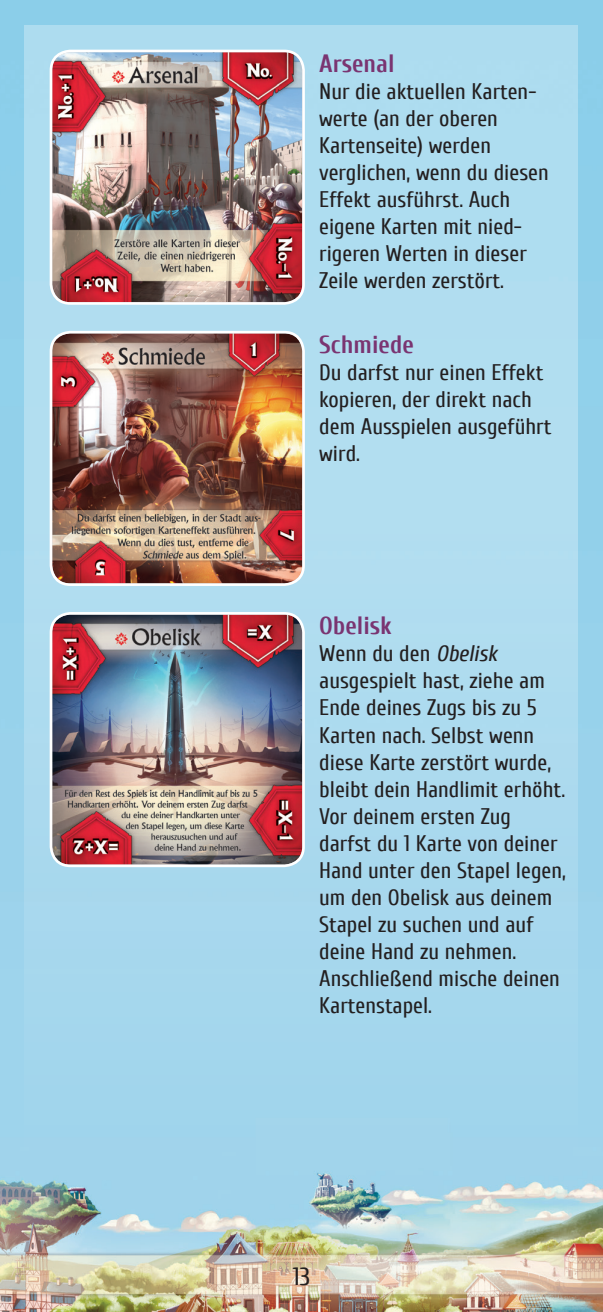
<style>
.page{position:relative;width:603px;height:1312px;background:#fff}
.page>*{position:absolute;margin:0;border:0;box-sizing:border-box;transform-origin:0 0}
.t1{font:700 25px "Cuprum";color:#7a3471}
.t2{font:25px "Cuprum";color:#231f20}
.t3{font:22.5px/27px "Cuprum";color:#231f20}
.s1{font-style:italic}
</style>
<div class="page">
<img style="left:0;top:0;width:602px;height:1311px">
<div style="left:25px;top:25px;width:553px;height:1146px;background:#addbef"></div>
<img style="left:52px;top:52px;width:249px;height:249px">
<div style="left:50px;top:50px;width:255px;height:255px;border:3px solid #fff;border-radius:19px"></div>
<img style="left:52px;top:333px;width:249px;height:249px">
<div style="left:50px;top:331px;width:255px;height:255px;border:3px solid #fff;border-radius:19px"></div>
<img style="left:52px;top:616px;width:249px;height:248px">
<div style="left:50px;top:612px;width:255px;height:255px;border:3px solid #fff;border-radius:19px"></div>
<p class="t1" style="left:319px;top:50px;width:77px">Arsenal</p>
<p class="t3" style="left:319px;top:78px;width:231px">Nur die aktuellen Karten&shy;werte (an der oberen<br>Kartenseite) werden verglichen, wenn du diesen<br>Effekt ausführst. Auch eigene Karten mit nied&shy;rigeren Werten in dieser<br>Zeile werden zerstört.</p>
<p class="t1" style="left:319px;top:331px;width:96px">Schmiede</p>
<p class="t3" style="left:319px;top:359px;width:234px">Du darfst nur einen Effekt kopieren, der direkt nach dem Ausspielen ausgeführt wird.</p>
<p class="t1" style="left:319px;top:612px;width:74px">Obelisk</p>
<p class="t3" style="left:319px;top:640px;width:248px">Wenn du den <span class="s1">Obelisk </span>ausgespielt hast, ziehe am<br>Ende deines Zugs bis zu 5<br>Karten nach. Selbst wenn diese Karte zerstört wurde, bleibt dein Handlimit erhöht.<br>Vor deinem ersten Zug darfst du 1 Karte von deiner<br>Hand unter den Stapel legen, um den Obelisk aus deinem<br>Stapel zu suchen und auf deine Hand zu nehmen.<br>Anschließend mische deinen<br>Kartenstapel.</p>
<p class="t2" style="left:292px;top:1262px;width:19px">13</p>
</div>
